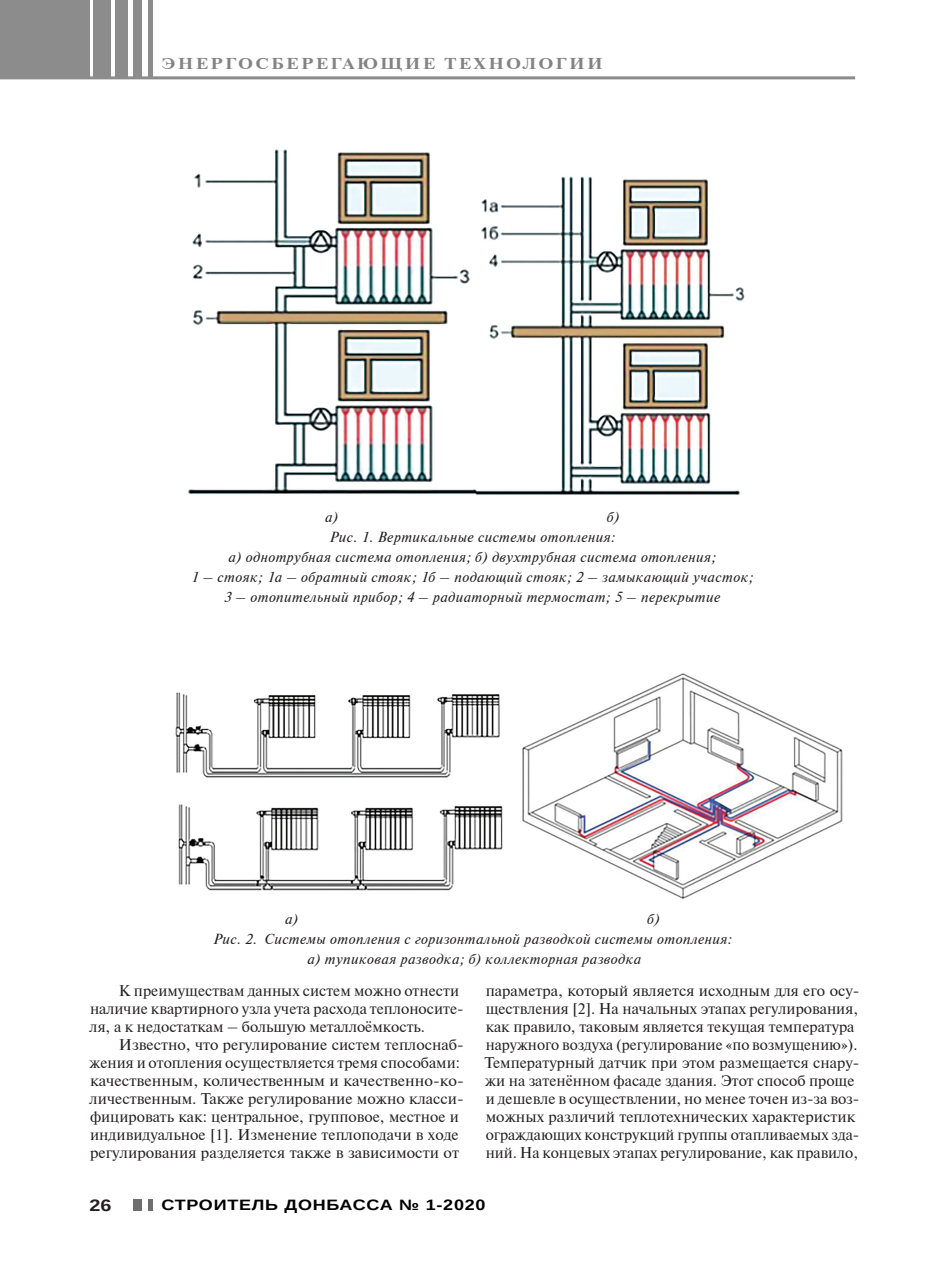
<style>
.page{position:relative;width:936px;height:1276px;background:#fff}
.page>*{position:absolute;margin:0;border:0;box-sizing:border-box;transform-origin:0 0}
.t1{font:700 16.5px "Arimo";color:#231f20;scale:1.2 1}
.t2{font:700 15.75px "Newton C";letter-spacing:.13em;color:#838383;scale:1.2 1}
.t3{font:15.45px/18px "Newton C";color:#231f20}
.t4{font:700 15px "Arimo";letter-spacing:.04em;color:#000;scale:1.2 1}
.t5{font:italic 14.55px "Newton C";letter-spacing:.03em;color:#231f20}
</style>
<div class="page">
<div style="left:0;top:0;width:89px;height:78px;background:#8c8c8c"></div>
<div style="left:93px;top:0;width:17px;height:78px;background:#8c8c8c"></div>
<div style="left:115px;top:0;width:13px;height:78px;background:#8c8c8c"></div>
<div style="left:133px;top:0;width:9px;height:78px;background:#8c8c8c"></div>
<div style="left:148px;top:0;width:5px;height:78px;background:#8c8c8c"></div>
<hr style="left:0;top:76px;width:855px;height:3px;background:#8c8c8c">
<div style="left:133px;top:1199px;width:9px;height:11px;background:#6f6f6f"></div>
<div style="left:148px;top:1199px;width:5px;height:11px;background:#6f6f6f"></div>
<img style="left:175px;top:673px;width:668px;height:226px">
<img style="left:188px;top:149px;width:557px;height:346px">
<p class="t2" style="left:161px;top:55px;width:369px">ЭНЕРГОСБЕРЕГАЮЩИЕ ТЕХНОЛОГИИ</p>
<p class="t5" style="left:325px;top:509px;width:15px">а)</p>
<p class="t5" style="left:606px;top:509px;width:14px">б)</p>
<p class="t5" style="left:329px;top:529px;width:287px">Рис. 1. Вертикальные системы отопления:</p>
<p class="t5" style="left:228px;top:549px;width:489px">а) однотрубная система отопления; б) двухтрубная система отопления;</p>
<p class="t5" style="left:191px;top:569px;width:563px">1 – стояк; 1а – обратный стояк; 1б – подающий стояк; 2 – замыкающий участок;</p>
<p class="t5" style="left:224px;top:589px;width:498px">3 – отопительный прибор; 4 – радиаторный термостат; 5 – перекрытие</p>
<p class="t5" style="left:285px;top:911px;width:15px">а)</p>
<p class="t5" style="left:647px;top:911px;width:14px">б)</p>
<p class="t5" style="left:213px;top:931px;width:520px">Рис. 2. Системы отопления с горизонтальной разводкой системы отопления:</p>
<p class="t5" style="left:307px;top:951px;width:335px">а) тупиковая разводка; б) коллекторная разводка</p>
<p class="t3" style="left:90px;top:982px;width:375px;text-indent:29px">К преимуществам данных систем можно отнести наличие квартирного узла учета расхода теплоносите&shy;ля, а к недостаткам – большую металлоёмкость.</p>
<p class="t3" style="left:89px;top:1036px;width:376px;text-indent:30px">Известно, что регулирование систем теплоснаб&shy;жения и отопления осуществляется тремя способами: качественным, количественным и качественно-ко&shy;личественным. Также регулирование можно класси&shy;фицировать как: центральное, групповое, местное и индивидуальное [1]. Изменение теплоподачи в ходе регулирования разделяется также в зависимости от</p>
<p class="t3" style="left:484px;top:982px;width:376px">параметра, который является исходным для его осу&shy;ществления [2]. На начальных этапах регулирования, как правило, таковым является текущая температура наружного воздуха (регулирование «по возмущению»).<br>Температурный датчик при этом размещается снару&shy;жи на затенённом фасаде здания. Этот способ проще и дешевле в осуществлении, но менее точен из-за воз&shy;можных различий теплотехнических характеристик ограждающих конструкций группы отапливаемых зда&shy;ний. На концевых этапах регулирование, как правило,</p>
<p class="t1" style="left:89px;top:1193px;width:20px">26</p>
<p class="t4" style="left:161px;top:1195px;width:271px">СТРОИТЕЛЬ ДОНБАССА № 1-2020</p>
</div>
